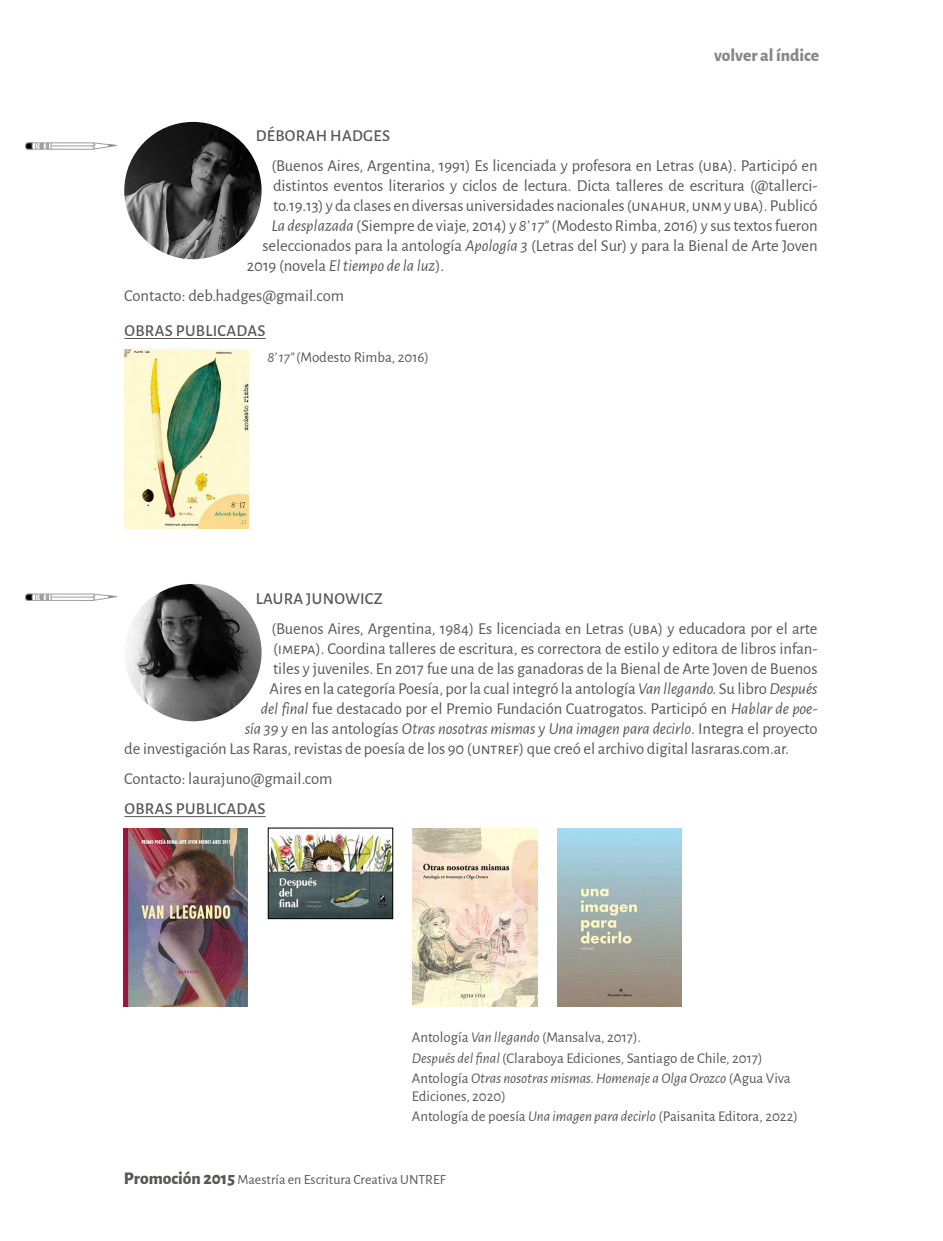
<style>
.page{position:relative;width:943px;height:1241px;background:#fff}
.page>*{position:absolute;margin:0;border:0;box-sizing:border-box;transform-origin:0 0}
.t1{font:800 17.5px "Alegreya Sans";color:#878787}
.t2{font:16.62px "Alegreya Sans";letter-spacing:-.005em;color:#575756}
.t3{font:italic 16.62px "Alegreya Sans";letter-spacing:-.005em;color:#575756}
.t4{font:500 16.62px "Alegreya Sans";letter-spacing:.02em;color:#575756}
.t5{font:14.88px/20.3px "Alegreya Sans";color:#575756}
.t6{font:14px "Alegreya Sans";color:#575756}
.s1{font-style:italic}
.s2{font-style:normal}
.s3{font-weight:800;font-size:17.5px}
</style>
<div class="page">
<hr style="left:124px;top:338px;width:142px;height:1px;background:#575756">
<img style="left:124px;top:122px;width:137px;height:137px;border-radius:69px">
<hr style="left:124px;top:816px;width:142px;height:1px;background:#575756">
<img style="left:124px;top:584px;width:137px;height:137px;border-radius:69px">
<img style="left:124px;top:828px;width:124px;height:178px">
<img style="left:124px;top:349px;width:124px;height:179px">
<img style="left:270px;top:833px;width:121px;height:83px">
<img style="left:412px;top:828px;width:125px;height:178px">
<img style="left:557px;top:828px;width:124px;height:178px">
<svg style="left:25px;top:142px;width:92px;height:8px"></svg>
<svg style="left:25px;top:593px;width:92px;height:8px"></svg>
<p class="t1" style="left:714px;top:42px;width:107px">volver al índice</p>
<p class="t4" style="left:256px;top:124px;width:136px">DÉBORAH HADGES</p>
<p class="t2" style="left:271px;top:154px;width:548px">(Buenos Aires, Argentina, 1991) Es licenciada y profesora en Letras (uba). Participó en</p>
<p class="t2" style="left:273px;top:174px;width:546px">distintos eventos literarios y ciclos de lectura. Dicta talleres de escritura (@tallerci-</p>
<p class="t2" style="left:273px;top:194px;width:546px">to.19.13) y da clases en diversas universidades nacionales (unahur, unm y uba). Publicó</p>
<p class="t2" style="left:271px;top:214px;width:548px"><span class="s1">La desplazada</span> (Siempre de viaje, 2014) y <span class="s1">8’ 17”</span> (Modesto Rimba, 2016) y sus textos fueron</p>
<p class="t2" style="left:262px;top:234px;width:556px">seleccionados para la antología <span class="s1">Apología 3</span> (Letras del Sur) y para la Bienal de Arte Joven</p>
<p class="t3" style="left:247px;top:254px;width:199px"><span class="s2">2019 (novela</span> El tiempo de la luz<span class="s2">).</span></p>
<p class="t2" style="left:124px;top:284px;width:221px">Contacto: deb.hadges@gmail.com</p>
<p class="t4" style="left:124px;top:318px;width:143px">OBRAS PUBLICADAS</p>
<p class="t5" style="left:267px;top:346px;width:163px"><span class="s1">8’ 17”</span> (Modesto Rimba, 2016)</p>
<p class="t4" style="left:256px;top:587px;width:129px">LAURA JUNOWICZ</p>
<p class="t2" style="left:271px;top:617px;width:547px">(Buenos Aires, Argentina, 1984) Es licenciada en Letras (uba) y educadora por el arte</p>
<p class="t2" style="left:273px;top:637px;width:546px">(imepa). Coordina talleres de escritura, es correctora de estilo y editora de libros infan-</p>
<p class="t2" style="left:273px;top:657px;width:546px">tiles y juveniles. En 2017 fue una de las ganadoras de la Bienal de Arte Joven de Buenos</p>
<p class="t2" style="left:269px;top:677px;width:549px">Aires en la categoría Poesía, por la cual integró la antología <span class="s1">Van llegando.</span> Su libro <span class="s1">Después</span></p>
<p class="t2" style="left:261px;top:697px;width:558px"><span class="s1">del final</span> fue destacado por el Premio Fundación Cuatrogatos. Participó en <span class="s1">Hablar de poe-</span></p>
<p class="t3" style="left:245px;top:717px;width:574px">sía 39 <span class="s2">y en las antologías</span> Otras nosotras mismas <span class="s2">y</span> Una imagen para decirlo<span class="s2">. Integra el proyecto</span></p>
<p class="t2" style="left:124px;top:737px;width:666px">de investigación Las Raras, revistas de poesía de los 90 (untref) que creó el archivo digital lasraras.com.ar.</p>
<p class="t2" style="left:124px;top:767px;width:210px">Contacto: laurajuno@gmail.com</p>
<p class="t4" style="left:124px;top:796px;width:143px">OBRAS PUBLICADAS</p>
<p class="t5" style="left:412px;top:1026px;width:380px">Antología <span class="s1">Van llegando</span> (Mansalva, 2017).<br><span class="s1">Después del final</span> (Claraboya Ediciones, Santiago de Chile, 2017)<br>Antología <span class="s1">Otras nosotras mismas. Homenaje a Olga Orozco</span> (Agua Viva</p>
<p class="t5" style="left:412px;top:1084px;width:387px">Ediciones, 2020)<br>Antología de poesía <span class="s1">Una imagen para decirlo</span> (Paisanita Editora, 2022)</p>
<p class="t6" style="left:124px;top:1169px;width:323px"><span class="s3">Promoción 2015</span> Maestría en Escritura Creativa UNTREF</p>
</div>
